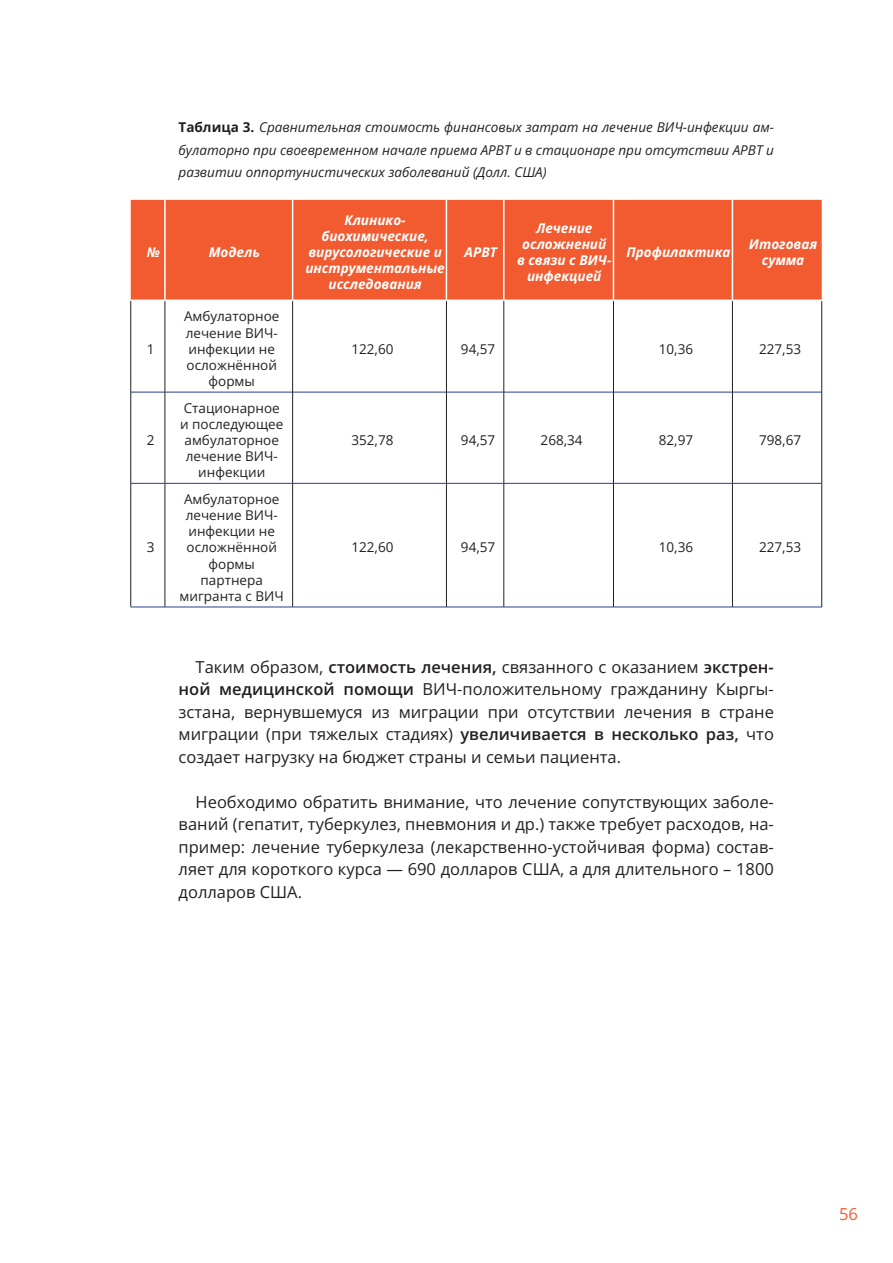
<style>
.page{position:relative;width:893px;height:1263px;background:#fff}
.page>*{position:absolute;margin:0;border:0;box-sizing:border-box;transform-origin:0 0}
.Body_Text{font:16.5px/22.5px "Open Sans";color:#231f20;text-align:justify}
.t1{font:16.5px "Open Sans";color:#f15b2f}
.t2{font:13.5px/16.2px "Open Sans";color:#231f20;text-align:center}
.Body_Text-2{font:italic 13.5px/22.5px "Open Sans";color:#231f20;text-align:justify}
.t3{font:italic 700 13.5px/16.2px "Open Sans";color:#fff;text-align:center}
.s1{font-weight:700;font-style:normal}
.s2{font-weight:600}
</style>
<div class="page">
<div style="left:131px;top:200px;width:691px;height:100px;background:#f15b2f"></div>
<svg style="left:132px;top:301px;width:689px;height:306px"></svg>
<hr style="left:292px;top:200px;width:1px;height:100px;background:#fff">
<hr style="left:446px;top:200px;width:1px;height:100px;background:#fff">
<hr style="left:503px;top:200px;width:2px;height:100px;background:#fff">
<hr style="left:613px;top:200px;width:1px;height:100px;background:#fff">
<hr style="left:732px;top:200px;width:1px;height:100px;background:#fff">
<hr style="left:131px;top:392px;width:34px;height:1px;background:#253f8e">
<hr style="left:165px;top:392px;width:127px;height:1px;background:#253f8e">
<hr style="left:293px;top:392px;width:153px;height:1px;background:#253f8e">
<hr style="left:447px;top:392px;width:57px;height:1px;background:#253f8e">
<hr style="left:504px;top:392px;width:109px;height:1px;background:#253f8e">
<hr style="left:614px;top:392px;width:118px;height:1px;background:#253f8e">
<hr style="left:733px;top:392px;width:88px;height:1px;background:#253f8e">
<hr style="left:131px;top:483px;width:34px;height:1px;background:#253f8e">
<hr style="left:165px;top:483px;width:127px;height:1px;background:#253f8e">
<hr style="left:293px;top:483px;width:153px;height:1px;background:#253f8e">
<hr style="left:447px;top:483px;width:57px;height:1px;background:#253f8e">
<hr style="left:504px;top:483px;width:109px;height:1px;background:#253f8e">
<hr style="left:614px;top:483px;width:118px;height:1px;background:#253f8e">
<hr style="left:733px;top:483px;width:88px;height:1px;background:#253f8e">
<hr style="left:131px;top:607px;width:34px;height:1px;background:#253f8e">
<hr style="left:165px;top:607px;width:128px;height:1px;background:#253f8e">
<hr style="left:293px;top:607px;width:153px;height:1px;background:#253f8e">
<hr style="left:446px;top:607px;width:58px;height:1px;background:#253f8e">
<hr style="left:504px;top:607px;width:109px;height:1px;background:#253f8e">
<hr style="left:613px;top:607px;width:119px;height:1px;background:#253f8e">
<hr style="left:732px;top:607px;width:90px;height:1px;background:#253f8e">
<hr style="left:164px;top:200px;width:2px;height:100px;background:#fff">
<hr style="left:131px;top:301px;width:1px;height:91px;background:#231f20">
<hr style="left:165px;top:301px;width:1px;height:91px;background:#231f20">
<hr style="left:292px;top:301px;width:1px;height:91px;background:#231f20">
<hr style="left:446px;top:301px;width:1px;height:91px;background:#231f20">
<hr style="left:504px;top:301px;width:1px;height:91px;background:#231f20">
<hr style="left:613px;top:301px;width:1px;height:91px;background:#231f20">
<hr style="left:732px;top:301px;width:1px;height:91px;background:#231f20">
<hr style="left:821px;top:301px;width:1px;height:91px;background:#231f20">
<hr style="left:131px;top:392px;width:1px;height:91px;background:#231f20">
<hr style="left:165px;top:392px;width:1px;height:91px;background:#231f20">
<hr style="left:292px;top:392px;width:1px;height:91px;background:#231f20">
<hr style="left:446px;top:392px;width:1px;height:91px;background:#231f20">
<hr style="left:504px;top:392px;width:1px;height:91px;background:#231f20">
<hr style="left:613px;top:392px;width:1px;height:91px;background:#231f20">
<hr style="left:732px;top:392px;width:1px;height:91px;background:#231f20">
<hr style="left:821px;top:392px;width:1px;height:91px;background:#231f20">
<hr style="left:131px;top:483px;width:1px;height:124px;background:#231f20">
<hr style="left:165px;top:483px;width:1px;height:124px;background:#231f20">
<hr style="left:292px;top:483px;width:1px;height:124px;background:#231f20">
<hr style="left:446px;top:483px;width:1px;height:124px;background:#231f20">
<hr style="left:504px;top:483px;width:1px;height:124px;background:#231f20">
<hr style="left:613px;top:483px;width:1px;height:124px;background:#231f20">
<hr style="left:732px;top:483px;width:1px;height:124px;background:#231f20">
<hr style="left:821px;top:483px;width:1px;height:124px;background:#231f20">
<p class="Body_Text-2" style="left:179px;top:116px;width:597px"><span class="s1">Таблица 3.</span> Сравнительная стоимость финансовых затрат на лечение ВИЧ-инфекции ам&shy;булаторно при своевременном начале приема АРВТ и в стационаре при отсутствии АРВТ и развитии оппортунистических заболеваний (Долл. США)</p>
<p class="t3" style="left:147px;top:243px;width:15px">№</p>
<p class="t3" style="left:209px;top:243px;width:53px">Модель</p>
<p class="t2" style="left:147px;top:340px;width:9px">1</p>
<p class="t2" style="left:147px;top:432px;width:9px">2</p>
<p class="t2" style="left:147px;top:539px;width:9px">3</p>
<p class="t2" style="left:184px;top:308px;width:97px">Амбулаторное лечение ВИЧ&shy;инфекции не осложнённой формы</p>
<p class="t2" style="left:180px;top:399px;width:105px">Стационарное и последующее амбулаторное лечение ВИЧ&shy;инфекции</p>
<p class="t2" style="left:180px;top:490px;width:106px">Амбулаторное лечение ВИЧ&shy;инфекции не осложнённой формы партнера мигранта с ВИЧ</p>
<p class="t3" style="left:305px;top:211px;width:141px">Клинико&shy;биохимические, вирусологические и инструментальные исследования</p>
<p class="t3" style="left:465px;top:243px;width:34px">АРВТ</p>
<p class="t3" style="left:517px;top:219px;width:96px">Лечение осложнений<br>в связи с ВИЧ&shy;инфекцией</p>
<p class="t3" style="left:626px;top:243px;width:106px">Профилактика</p>
<p class="t3" style="left:749px;top:235px;width:70px">Итоговая сумма</p>
<p class="t2" style="left:351px;top:340px;width:44px">122,60</p>
<p class="t2" style="left:461px;top:340px;width:36px">94,57</p>
<p class="t2" style="left:659px;top:340px;width:36px">10,36</p>
<p class="t2" style="left:759px;top:340px;width:44px">227,53</p>
<p class="t2" style="left:351px;top:432px;width:44px">352,78</p>
<p class="t2" style="left:461px;top:432px;width:36px">94,57</p>
<p class="t2" style="left:541px;top:432px;width:44px">268,34</p>
<p class="t2" style="left:659px;top:432px;width:36px">82,97</p>
<p class="t2" style="left:759px;top:432px;width:44px">798,67</p>
<p class="t2" style="left:351px;top:539px;width:44px">122,60</p>
<p class="t2" style="left:461px;top:539px;width:36px">94,57</p>
<p class="t2" style="left:659px;top:539px;width:36px">10,36</p>
<p class="t2" style="left:759px;top:539px;width:44px">227,53</p>
<p class="Body_Text" style="left:179px;top:655px;width:597px;text-indent:17px">Таким образом, <span class="s2">стоимость лечения,</span> связанного с оказанием <span class="s2">экстрен&shy;ной медицинской помощи</span> ВИЧ-положительному гражданину Кыргы&shy;зстана, вернувшемуся из миграции при отсутствии лечения в стране миграции (при тяжелых стадиях) <span class="s2">увеличивается в несколько раз,</span> что создает нагрузку на бюджет страны и семьи пациента.</p>
<p class="Body_Text" style="left:179px;top:790px;width:597px;text-indent:17px">Необходимо обратить внимание, что лечение сопутствующих заболе&shy;ваний (гепатит, туберкулез, пневмония и др.) также требует расходов, на&shy;пример: лечение туберкулеза (лекарственно-устойчивая форма) состав&shy;ляет для короткого курса — 690 долларов США, а для длительного – 1800 долларов США.</p>
<p class="t1" style="left:839px;top:1202px;width:20px">56</p>
</div>
